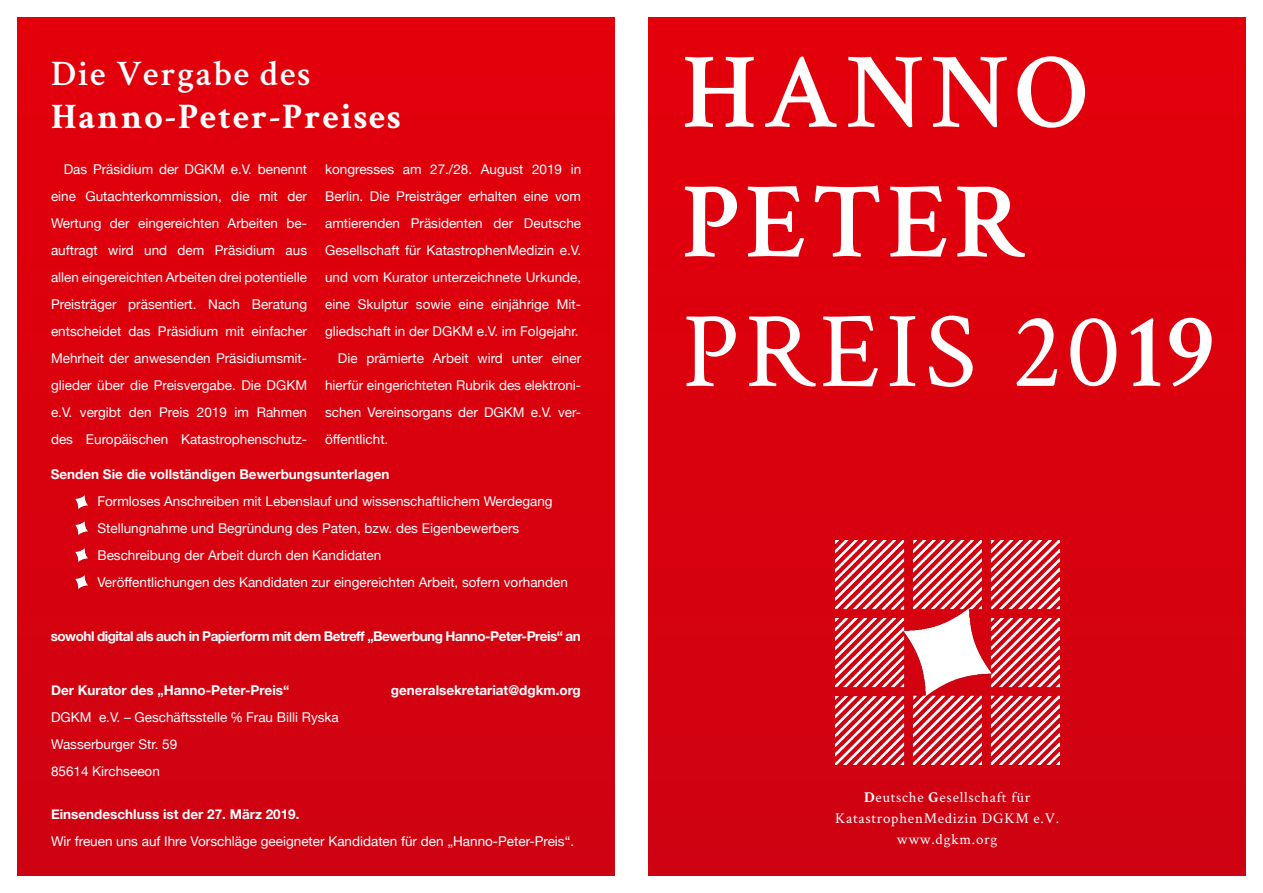
<style>
.page{position:relative;width:1263px;height:893px;background:#fff}
.page>*{position:absolute;margin:0;border:0;box-sizing:border-box;transform-origin:0 0}
.t1{font:600 108px/129.6px "Crimson Text";letter-spacing:.05em;color:#fff}
.t2{font:700 36px "Crimson Text";letter-spacing:.05em;color:#fff}
.t3{font:600 36px "Crimson Text";letter-spacing:.05em;color:#fff}
.t4{font:15px/21px "Crimson Text";letter-spacing:.05em;color:#fff;text-align:center}
.t5{font:13.5px/27px "Helvetica Neue";color:#fff}
.t6{font:700 13.5px "Helvetica Neue";color:#fff}
.t7{font:700 13.5px "Helvetica Neue";letter-spacing:-.035em;color:#fff}
.s1{font-weight:400}
.s2{font-weight:700}
</style>
<div class="page">
<div style="left:648px;top:17px;width:598px;height:859px;background:#da010e"></div>
<img style="left:835px;top:540px;width:224px;height:225px">
<div style="left:17px;top:17px;width:597px;height:859px;background:#d9010e"></div>
<svg style="left:75px;top:496px;width:13px;height:12px"></svg>
<svg style="left:75px;top:522px;width:13px;height:12px"></svg>
<svg style="left:75px;top:549px;width:13px;height:12px"></svg>
<svg style="left:75px;top:576px;width:13px;height:12px"></svg>
<h2 class="t3" style="left:51px;top:48px;width:261px">Die Vergabe des</h2>
<h2 class="t2" style="left:51px;top:94px;width:351px">Hanno-Peter-Preises</h2>
<p class="t5" style="left:51px;top:157px;width:258px;text-align:justify;text-indent:13px">Das Präsidium der DGKM e.V. benennt eine Gutachterkommission, die mit der Wertung der eingereichten Arbeiten be&shy;auftragt wird und dem Präsidium aus allen eingereichten Arbeiten drei potentielle Preisträger präsentiert. Nach Beratung entscheidet das Präsidium mit einfacher Mehrheit der anwesenden Präsidiumsmit&shy;glieder über die Preisvergabe. Die DGKM e.V. vergibt den Preis 2019 im Rahmen des Europäischen Katastrophenschutz-</p>
<p class="t5" style="left:325px;top:157px;width:258px">kongresses am 27./28. August 2019 in</p>
<p class="t5" style="left:325px;top:184px;width:258px">Berlin. Die Preisträger erhalten eine vom</p>
<p class="t5" style="left:325px;top:211px;width:258px">amtierenden Präsidenten der Deutsche</p>
<p class="t5" style="left:325px;top:238px;width:258px">Gesellschaft für KatastrophenMedizin e.V.</p>
<p class="t5" style="left:325px;top:265px;width:258px">und vom Kurator unterzeichnete Urkunde,</p>
<p class="t5" style="left:325px;top:292px;width:258px">eine Skulptur sowie eine einjährige Mit-</p>
<p class="t5" style="left:325px;top:319px;width:255px">gliedschaft in der DGKM e.V. im Folgejahr.</p>
<p class="t5" style="left:338px;top:346px;width:245px">Die prämierte Arbeit wird unter einer</p>
<p class="t5" style="left:325px;top:373px;width:258px">hierfür eingerichteten Rubrik des elektroni-</p>
<p class="t5" style="left:325px;top:400px;width:258px">schen Vereinsorgans der DGKM e.V. ver-</p>
<p class="t5" style="left:325px;top:427px;width:65px">öffentlicht.</p>
<p class="t6" style="left:51px;top:464px;width:340px">Senden Sie die vollständigen Bewerbungsunterlagen</p>
<p class="t5" style="left:97px;top:489px;width:472px">Formloses Anschreiben mit Lebenslauf und wissenschaftlichem Werdegang Stellungnahme und Begründung des Paten, bzw. des Eigenbewerbers Beschreibung der Arbeit durch den Kandidaten<br>Veröffentlichungen des Kandidaten zur eingereichten Arbeit, sofern vorhanden</p>
<p class="t7" style="left:51px;top:626px;width:532px">sowohl digital als auch in Papierform mit dem Betreff „Bewerbung Hanno-Peter-Preis“ an</p>
<p class="t6" style="left:51px;top:679px;width:240px">Der Kurator des „Hanno-Peter-Preis“</p>
<p class="t5" style="left:51px;top:704px;width:289px">DGKM e.V. – Geschäftsstelle ℅ Frau Billi Ryska<br>Wasserburger Str. 59<br>85614 Kirchseeon</p>
<p class="t6" style="left:391px;top:679px;width:191px">generalsekretariat@dgkm.org</p>
<p class="t6" style="left:51px;top:803px;width:250px">Einsendeschluss ist der 27. März 2019.</p>
<p class="t5" style="left:51px;top:828px;width:525px">Wir freuen uns auf Ihre Vorschläge geeigneter Kandidaten für den „Hanno-Peter-Preis“.</p>
<h1 class="t1" style="left:682px;top:20px;width:534px">HANNO<br>PETER<br><span class="s1">PREIS 20</span>19</h1>
<p class="t4" style="left:835px;top:786px;width:226px"><span class="s2">D</span>eutsche <span class="s2">G</span>esellschaft für<br>KatastrophenMedizin DGKM e.V. www.dgkm.org</p>
</div>
